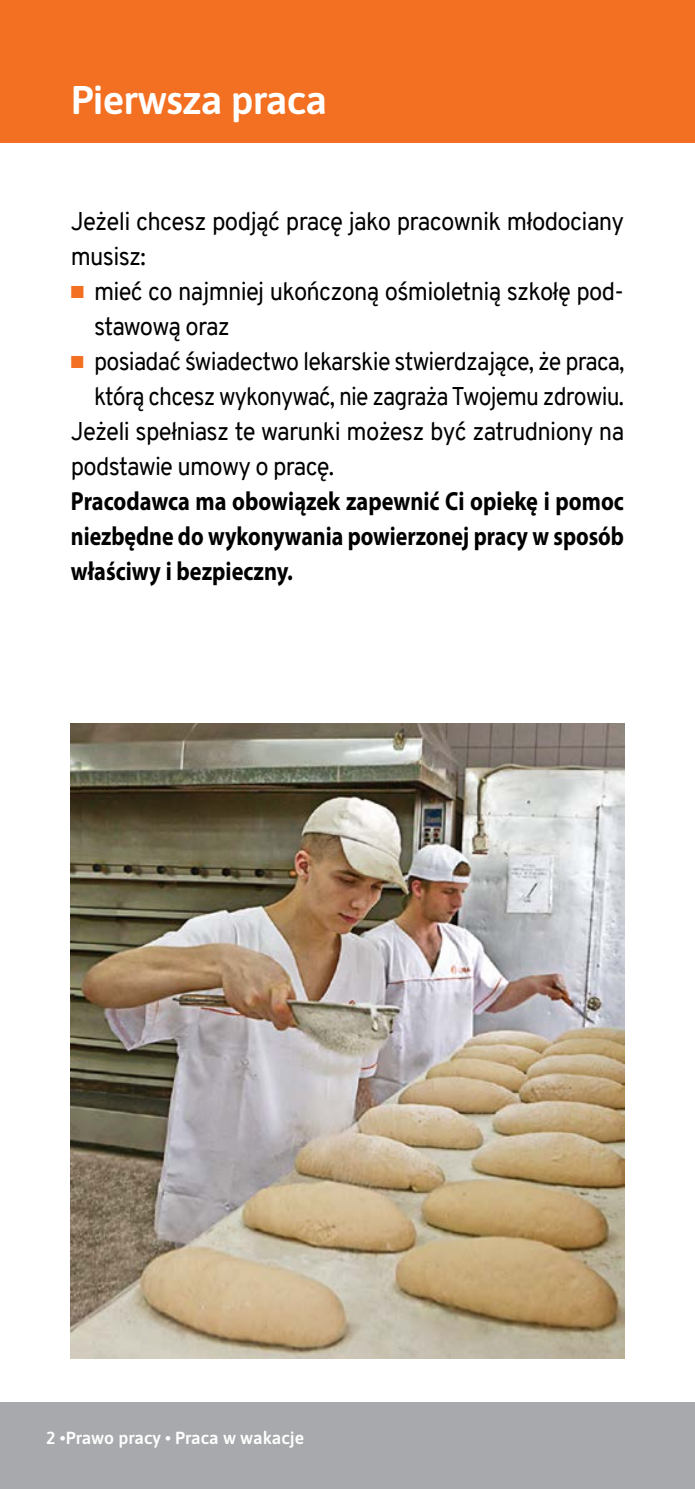
<style>
.page{position:relative;width:695px;height:1489px;background:#fff}
.page>*{position:absolute;margin:0;border:0;box-sizing:border-box;transform-origin:0 0}
.t1{font:600 40px "Asap";letter-spacing:-.02em;color:#fff}
.t2{font:700 26.25px/35px "Myriad Pro";color:#000;text-align:justify;scale:.85 1}
.t3{font:25px/35px "Overpass";letter-spacing:-.03em;color:#000;scale:.95 1}
.t4{font:25px/35px "Overpass";letter-spacing:-.03em;color:#000;scale:.96 1}
.t5{font:25px "Overpass";letter-spacing:-.03em;color:#000;scale:.93 1}
.t6{font:25px "Overpass";letter-spacing:-.03em;color:#000;scale:.92 1}
.t7{font:600 17.5px "Asap";color:#fff}
.s1{color:#f36f21}
</style>
<div class="page">
<div style="left:0;top:1402px;width:694px;height:86px;background:#a7a9ac"></div>
<div style="left:0;top:0;width:694px;height:142px;background:#f36f21"></div>
<img style="left:71px;top:723px;width:553px;height:635px">
<h1 class="t1" style="left:71px;top:72px;width:258px">Pierwsza praca</h1>
<p class="t4" style="left:71px;top:204px;width:577px">Jeżeli chcesz podjąć pracę jako pracownik młodociany musisz:</p>
<p class="t3" style="left:94px;top:274px;width:559px;text-indent:-23px"><span class="s1">■</span> mieć co najmniej ukończoną ośmioletnią szkołę pod&shy;stawową oraz</p>
<p class="t5" style="left:71px;top:343px;width:596px"><span class="s1">■</span> posiadać świadectwo lekarskie stwierdzające, że praca,</p>
<p class="t6" style="left:94px;top:378px;width:577px">którą chcesz wykonywać, nie zagraża Twojemu zdrowiu.</p>
<p class="t3" style="left:71px;top:414px;width:584px">Jeżeli spełniasz te warunki możesz być zatrudniony na</p>
<p class="t3" style="left:71px;top:449px;width:279px">podstawie umowy o pracę.</p>
<p class="t2" style="left:71px;top:483px;width:652px">Pracodawca ma obowiązek zapewnić Ci opiekę i pomoc niezbędne do wykonywania powierzonej pracy w sposób właściwy i bezpieczny.</p>
<p class="t7" style="left:46px;top:1425px;width:259px">2 •Prawo pracy • Praca w wakacje</p>
</div>
